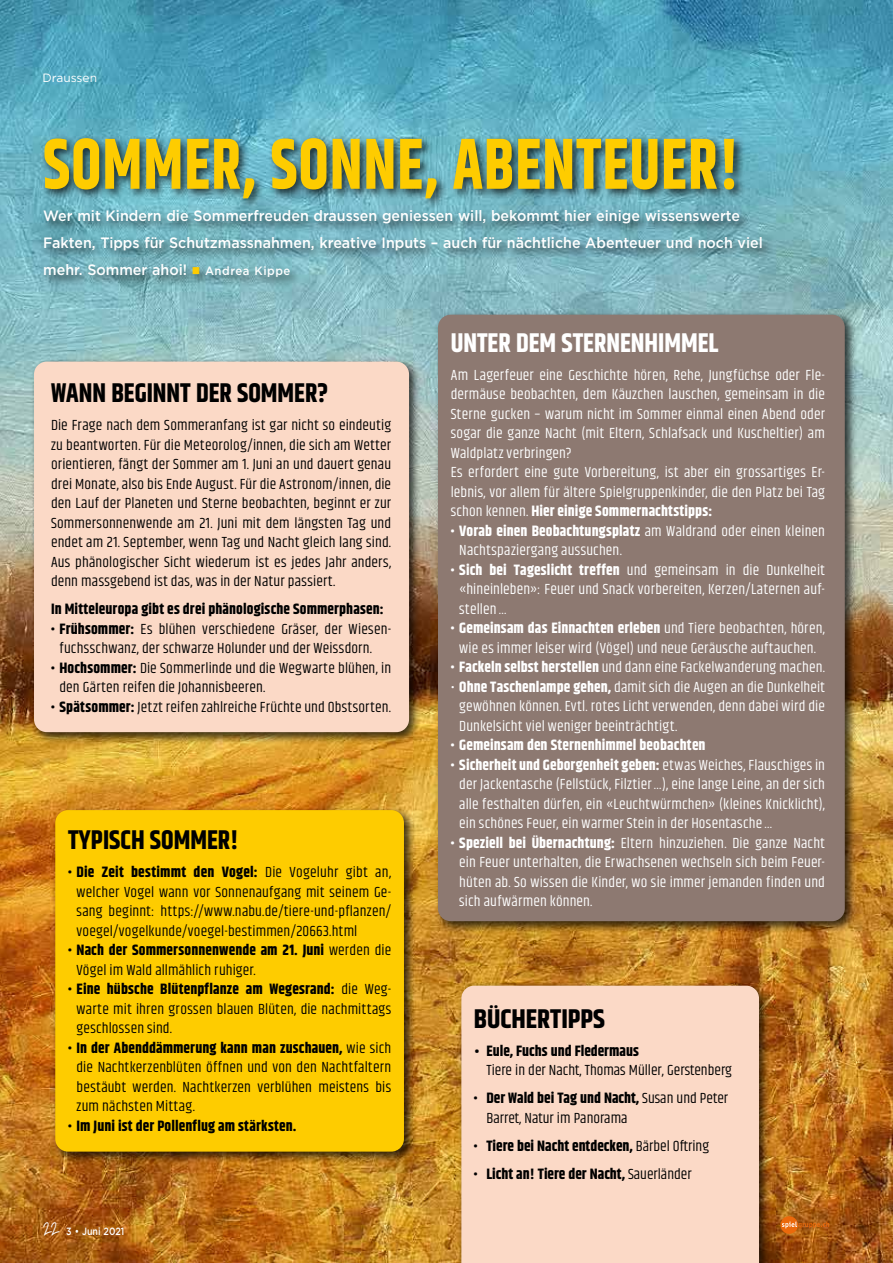
<style>
.page{position:relative;width:893px;height:1263px;background:#fff}
.page>*{position:absolute;margin:0;border:0;box-sizing:border-box;transform-origin:0 0}
.t1{font:700 72px "Khand";letter-spacing:.02em;color:#fecc00;scale:.85 1}
.t2{font:700 27px "Khand";color:#000;scale:.95 1}
.t3{font:700 27px "Khand";color:#fff;scale:.95 1}
.t4{font:700 27px "Khand";color:#000}
.t5{font:15px/19.5px "Khand";letter-spacing:.01em;color:#000}
.t6{font:15px/19.5px "Khand";letter-spacing:.01em;color:#fff;text-align:justify}
.t7{font:500 15px/27px "Gotham";color:#fff;scale:.95 1}
.t8{font:700 15px "Khand";letter-spacing:.005em;color:#000}
.t9{font:700 15px "Khand";letter-spacing:.01em;color:#fff}
.t10{font:12px "Gotham";color:#fff}
.t11{font:500 10.5px "Gotham";color:#fff;scale:.85 1}
.s1{color:#fecc00}
.s2{font-size:12px}
.s3{font-weight:700}
.s4{font-family:"Rockford";font-weight:400;font-size:18px}
.s5{font-size:24px}
.s6{font-weight:400}
</style>
<div class="page">
<img style="left:0;top:0;width:893px;height:1263px">
<div style="left:457px;top:982px;width:315px;height:281px;background:#000;opacity:.75"></div>
<div style="left:461px;top:986px;width:298px;height:277px;background:#fbd9c6"></div>
<div style="left:51px;top:806px;width:365px;height:358px;background:#000;opacity:.75"></div>
<div style="left:55px;top:810px;width:349px;height:341px;background:#fecc00;border-radius:13px"></div>
<div style="left:30px;top:358px;width:392px;height:387px;background:#000;opacity:.75"></div>
<div style="left:34px;top:362px;width:375px;height:370px;background:#fbd9c6;border-radius:13px"></div>
<div style="left:40px;top:135px;width:706px;height:75px;background:#000;opacity:.75"></div>
<div style="left:41px;top:207px;width:733px;height:82px;background:#000;opacity:.75"></div>
<div style="left:434px;top:311px;width:423px;height:623px;background:#000;opacity:.75"></div>
<div style="left:438px;top:315px;width:407px;height:606px;background:#8d7971;border-radius:13px"></div>
<div style="left:780px;top:1216px;width:18px;height:18px;background:#eb690b;border-radius:50%"></div>
<svg style="left:782px;top:1221px;width:47px;height:7px"></svg>
<p class="t10" style="left:43px;top:70px;width:56px">Draussen</p>
<h1 class="t1" style="left:43px;top:113px;width:820px">SOMMER, SONNE, ABENTEUER!</h1>
<p class="t7" style="left:43px;top:202px;width:759px">Wer mit Kindern die Sommerfreuden draussen geniessen will, bekommt hier einige wissenswerte<br>Fakten, Tipps für Schutzmassnahmen, kreative Inputs – auch für nächtliche Abenteuer und noch viel mehr. Sommer ahoi! <span class="s1">■</span> <span class="s2">Andrea Kippe</span></p>
<h2 class="t2" style="left:51px;top:374px;width:293px">WANN BEGINNT DER SOMMER?</h2>
<p class="t5" style="left:51px;top:416px;width:342px;text-align:justify">Die Frage nach dem Sommeranfang ist gar nicht so eindeutig zu beantworten. Für die Meteorolog/innen, die sich am Wetter orientieren, fängt der Sommer am 1. Juni an und dauert genau drei Monate, also bis Ende August. Für die Astronom/innen, die den Lauf der Planeten und Sterne beobachten, beginnt er zur Sommersonnenwende am 21. Juni mit dem längsten Tag und endet am 21. September, wenn Tag und Nacht gleich lang sind.<br>Aus phänologischer Sicht wiederum ist es jedes Jahr anders, denn massgebend ist das, was in der Natur passiert.</p>
<p class="t8" style="left:51px;top:598px;width:334px">In Mitteleuropa gibt es drei phänologische Sommerphasen:</p>
<p class="t5" style="left:60px;top:620px;width:333px;text-indent:-9px"><span class="s3">• Frühsommer:</span> Es blühen verschiedene Gräser, der Wiesen&shy;fuchsschwanz, der schwarze Holunder und der Weissdorn.</p>
<p class="t5" style="left:60px;top:659px;width:333px;text-indent:-9px"><span class="s3">• Hochsommer:</span> Die Sommerlinde und die Wegwarte blühen, in den Gärten reifen die Johannisbeeren.</p>
<p class="t5" style="left:51px;top:698px;width:342px"><span class="s3">• Spätsommer:</span> Jetzt reifen zahlreiche Früchte und Obstsorten.</p>
<h2 class="t2" style="left:68px;top:821px;width:181px">TYPISCH SOMMER!</h2>
<p class="t5" style="left:77px;top:863px;width:316px;text-align:justify;text-indent:-9px"><span class="s3">• Die Zeit bestimmt den Vogel:</span> Die Vogeluhr gibt an, welcher Vogel wann vor Sonnenaufgang mit seinem Ge&shy;sang beginnt: https://www.nabu.de/tiere-und-pflanzen/ voegel/vogelkunde/voegel-bestimmen/20663.html</p>
<p class="t5" style="left:77px;top:941px;width:316px;text-indent:-9px"><span class="s3">• Nach der Sommersonnenwende am 21. Juni</span> werden die<br>Vögel im Wald allmählich ruhiger.</p>
<p class="t5" style="left:77px;top:980px;width:316px;text-align:justify;text-indent:-9px"><span class="s3">• Eine hübsche Blütenpflanze am Wegesrand:</span> die Weg&shy;warte mit ihren grossen blauen Blüten, die nachmittags geschlossen sind.</p>
<p class="t5" style="left:77px;top:1039px;width:316px;text-align:justify;text-indent:-9px"><span class="s3">• In der Abenddämmerung kann man zuschauen,</span> wie sich die Nachtkerzenblüten öffnen und von den Nachtfaltern bestäubt werden. Nachtkerzen verblühen meistens bis zum nächsten Mittag.</p>
<p class="t8" style="left:68px;top:1115px;width:230px">• Im Juni ist der Pollenflug am stärksten.</p>
<p class="t11" style="left:43px;top:1225px;width:97px"><span class="s4">22</span> 3 • Juni 2021</p>
<h2 class="t3" style="left:451px;top:323px;width:283px">UNTER DEM STERNENHIMMEL</h2>
<p class="t6" style="left:451px;top:366px;width:376px;text-align:left">Am Lagerfeuer eine Geschichte hören, Rehe, Jungfüchse oder Fle&shy;dermäuse beobachten, dem Käuzchen lauschen, gemeinsam in die Sterne gucken – warum nicht im Sommer einmal einen Abend oder sogar die ganze Nacht (mit Eltern, Schlafsack und Kuscheltier) am Waldplatz verbringen?<br>Es erfordert eine gute Vorbereitung, ist aber ein grossartiges Er&shy;lebnis, vor allem für ältere Spielgruppenkinder, die den Platz bei Tag schon kennen. <span class="s3">Hier einige Sommernachtstipps:</span></p>
<p class="t6" style="left:459px;top:522px;width:367px;text-indent:-9px"><span class="s3">• Vorab einen Beobachtungsplatz</span> am Waldrand oder einen kleinen<br>Nachtspaziergang aussuchen.</p>
<p class="t6" style="left:459px;top:561px;width:367px;text-indent:-9px"><span class="s3">• Sich bei Tageslicht treffen</span> und gemeinsam in die Dunkelheit «hineinleben»: Feuer und Snack vorbereiten, Kerzen/Laternen auf&shy;stellen…</p>
<p class="t6" style="left:451px;top:619px;width:376px;text-align:center"><span class="s3">• Gemeinsam das Einnachten erleben</span> und Tiere beobachten, hören, wie es immer leiser wird (Vögel) und neue Geräusche auftauchen.</p>
<p class="t6" style="left:451px;top:658px;width:376px"><span class="s3">• Fackeln selbst herstellen</span> und dann eine Fackelwanderung machen.</p>
<p class="t6" style="left:459px;top:678px;width:367px;text-indent:-9px">• <span class="s3">Ohne Taschenlampe gehen,</span> damit sich die Augen an die Dunkelheit gewöhnen können. Evtl. rotes Licht verwenden, denn dabei wird die Dunkelsicht viel weniger beeinträchtigt.</p>
<p class="t9" style="left:451px;top:734px;width:256px">• Gemeinsam den Sternenhimmel beobachten</p>
<p class="t6" style="left:459px;top:756px;width:367px;text-indent:-9px"><span class="s3">• Sicherheit und Geborgenheit geben:</span> etwas Weiches, Flauschiges in der Jackentasche (Fellstück, Filztier…), eine lange Leine, an der sich alle festhalten dürfen, ein «Leuchtwürmchen» (kleines Knicklicht), ein schönes Feuer, ein warmer Stein in der Hosentasche…</p>
<p class="t6" style="left:459px;top:834px;width:367px;text-indent:-9px"><span class="s3">• Speziell bei Übernachtung:</span> Eltern hinzuziehen. Die ganze Nacht ein Feuer unterhalten, die Erwachsenen wechseln sich beim Feuer&shy;hüten ab. So wissen die Kinder, wo sie immer jemanden finden und sich aufwärmen können.</p>
<h2 class="t4" style="left:474px;top:999px;width:133px">BÜCHERTIPPS</h2>
<p class="t5" style="left:486px;top:1042px;width:247px;text-indent:-13px"><span class="s5">•</span> <span class="s3">Eule, Fuchs und Fledermaus<br></span>Tiere in der Nacht, Thomas Müller, Gerstenberg</p>
<p class="t5" style="left:486px;top:1089px;width:243px;text-indent:-13px"><span class="s3">• Der Wald bei Tag und Nacht,</span> Susan und Peter<br>Barret, Natur im Panorama</p>
<p class="t8" style="left:474px;top:1135px;width:237px">• Tiere bei Nacht entdecken, <span class="s6">Bärbel Oftring</span></p>
<p class="t8" style="left:474px;top:1163px;width:219px">• Licht an! Tiere der Nacht, <span class="s6">Sauerländer</span></p>
</div>
